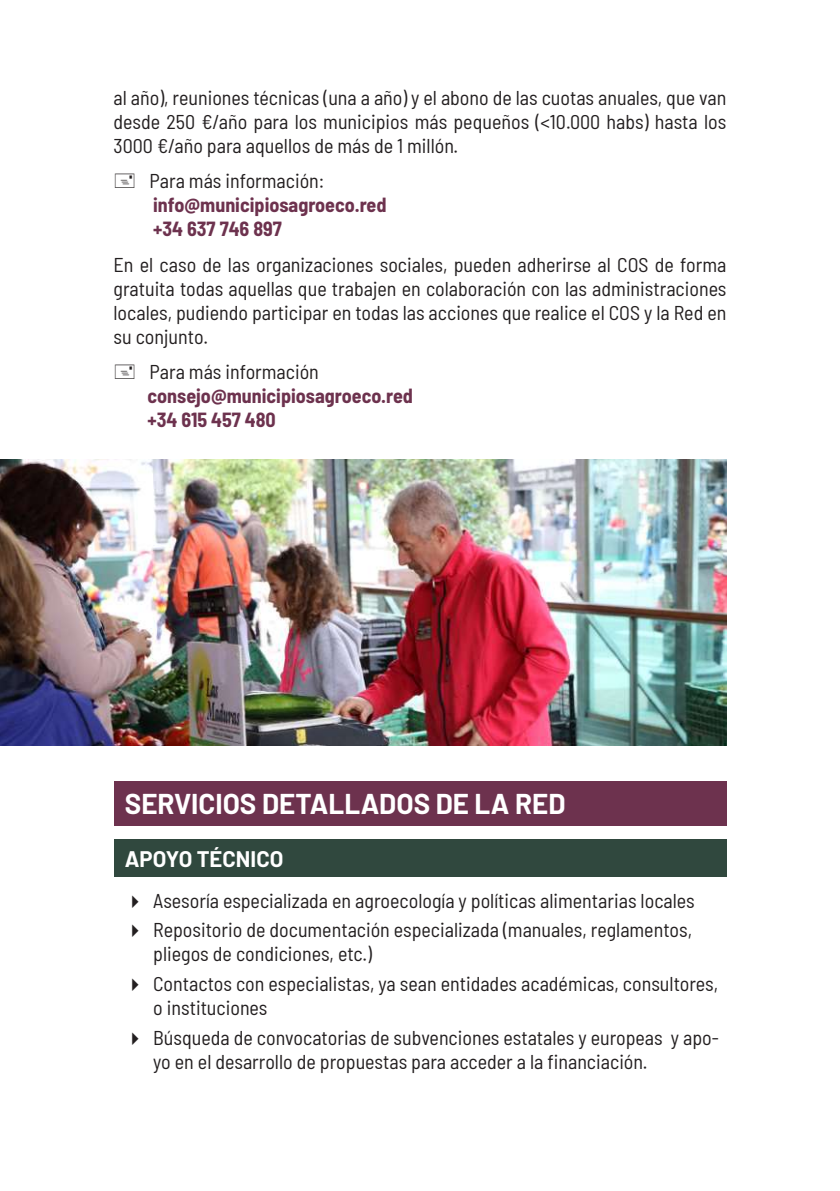
<style>
.page{position:relative;width:840px;height:1191px;background:#fff}
.page>*{position:absolute;margin:0;border:0;box-sizing:border-box;transform-origin:0 0}
.t1{font:700 28px "Barlow";color:#fff}
.t2{font:700 22px "Barlow";color:#fff}
.t3{font:semi-condensed 20px/24px "Barlow";color:#231f20}
.t4{font:700 semi-condensed 20px/24px "Barlow";color:#6d324e}
</style>
<div class="page">
<div style="left:113px;top:780px;width:613px;height:45px;background:#6d324e"></div>
<div style="left:113px;top:839px;width:613px;height:37px;background:#30483e"></div>
<img style="left:0;top:459px;width:726px;height:286px">
<p class="t3" style="left:113px;top:84px;width:614px;text-align:justify">al año), reuniones técnicas (una a año) y el abono de las cuotas anuales, que van desde 250 €/año para los municipios más pequeños (&lt;10.000 habs) hasta los 3000 €/año para aquellos de más de 1 millón.</p>
<p class="t3" style="left:149px;top:168px;width:176px">Para más información:</p>
<p class="t4" style="left:153px;top:192px;width:235px">info@municipiosagroeco.red +34 637 746 897</p>
<p class="t3" style="left:113px;top:251px;width:614px;text-align:justify">En el caso de las organizaciones sociales, pueden adherirse al COS de forma gratuita todas aquellas que trabajen en colaboración con las administraciones locales, pudiendo participar en todas las acciones que realice el COS y la Red en su conjunto.</p>
<p class="t3" style="left:149px;top:358px;width:171px">Para más información</p>
<p class="t4" style="left:147px;top:383px;width:267px">consejo@municipiosagroeco.red +34 615 457 480</p>
<h1 class="t1" style="left:125px;top:783px;width:442px">SERVICIOS DETALLADOS DE LA RED</h1>
<p class="t2" style="left:125px;top:842px;width:160px">APOYO TÉCNICO</p>
<p class="t3" style="left:153px;top:884px;width:542px;line-height:29.6px">Asesoría especializada en agroecología y políticas alimentarias locales<br>Repositorio de documentación especializada (manuales, reglamentos,</p>
<p class="t3" style="left:153px;top:938px;width:566px;line-height:29.6px">pliegos de condiciones, etc.)<br>Contactos con especialistas, ya sean entidades académicas, consultores,</p>
<p class="t3" style="left:153px;top:991px;width:566px;line-height:29.6px">o instituciones<br>Búsqueda de convocatorias de subvenciones estatales y europeas y apo-</p>
<p class="t3" style="left:153px;top:1048px;width:495px">yo en el desarrollo de propuestas para acceder a la financiación.</p>
</div>
